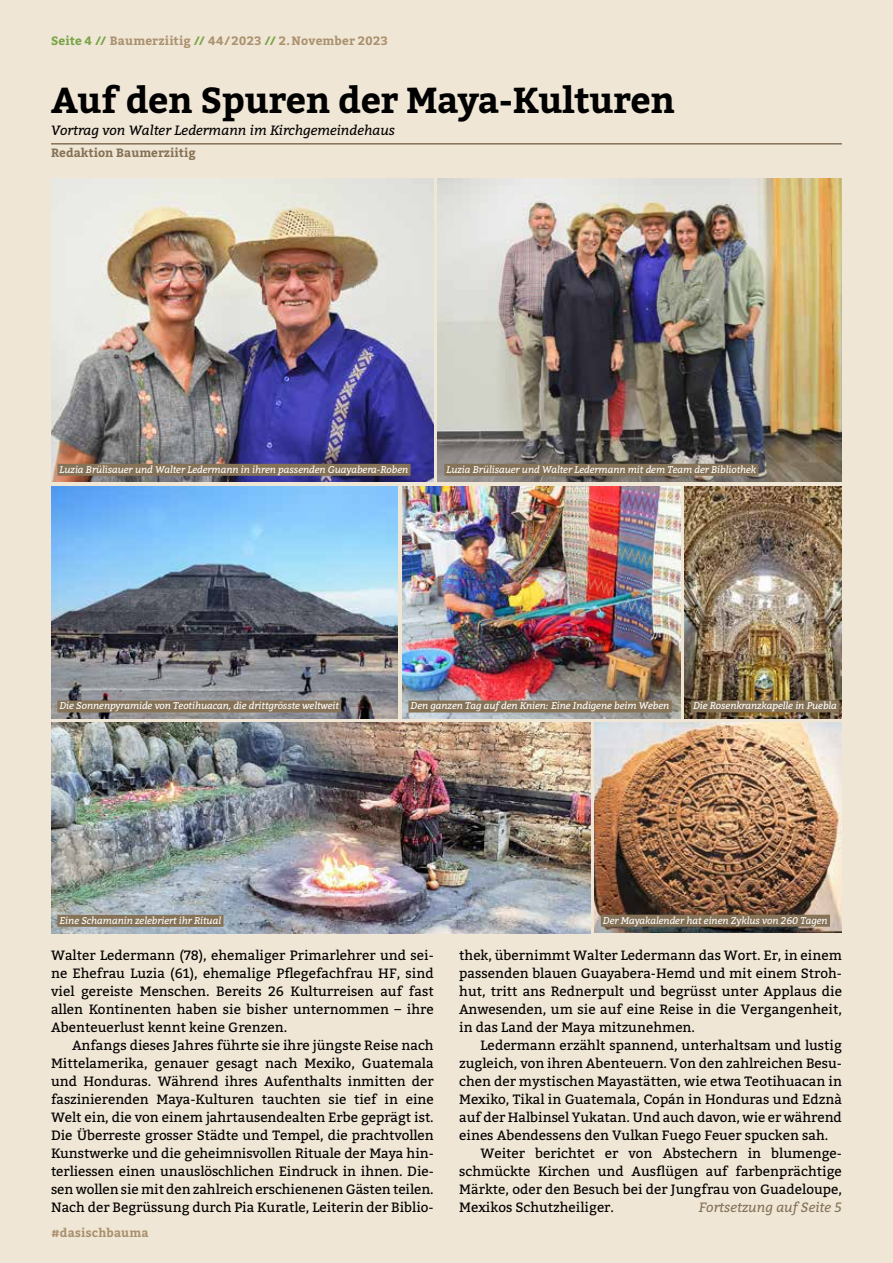
<style>
.page{position:relative;width:893px;height:1263px;background:#f0e6d5}
.page>*{position:absolute;margin:0;border:0;box-sizing:border-box;transform-origin:0 0}
.t1{font:700 36px "Bitter";letter-spacing:-.01em;color:#000}
.t2{font:13.5px/18px "Bitter";color:#000;text-align:justify}
.t3{font:italic 13.5px "Bitter";color:#000}
.t4{font:italic 13.5px "Bitter";color:#857257}
.t5{font:700 12px "Bitter";letter-spacing:.015em;color:#aa916f}
.t6{font:700 12px "Bitter";color:#857257}
.t7{font:italic 9.75px "Bitter";letter-spacing:-.01em;color:#fff}
.s1{color:#77a447}
</style>
<div class="page">
<hr style="left:51px;top:143px;width:791px;height:2px;background:#857257">
<img style="left:402px;top:486px;width:278px;height:233px">
<img style="left:438px;top:179px;width:404px;height:303px">
<img style="left:51px;top:179px;width:383px;height:303px">
<img style="left:51px;top:486px;width:347px;height:233px">
<div style="left:444px;top:464px;width:314px;height:12px;background:#857257"></div>
<div style="left:57px;top:700px;width:284px;height:12px;background:#857257"></div>
<div style="left:57px;top:464px;width:354px;height:12px;background:#857257"></div>
<div style="left:408px;top:700px;width:264px;height:12px;background:#857257"></div>
<img style="left:685px;top:486px;width:157px;height:232px">
<img style="left:594px;top:723px;width:248px;height:210px">
<img style="left:51px;top:723px;width:539px;height:210px">
<div style="left:691px;top:700px;width:148px;height:12px;background:#857257"></div>
<div style="left:57px;top:915px;width:166px;height:12px;background:#857257"></div>
<div style="left:601px;top:915px;width:229px;height:12px;background:#857257"></div>
<p class="t5" style="left:51px;top:31px;width:338px"><span class="s1">Seite 4 //</span> Baumerziitig <span class="s1">//</span> 44/ 2023 <span class="s1">//</span> 2.November 2023</p>
<h1 class="t1" style="left:51px;top:72px;width:626px">Auf den Spuren der Maya-Kulturen</h1>
<p class="t3" style="left:51px;top:121px;width:346px">Vortrag von Walter Ledermann im Kirchgemeindehaus</p>
<p class="t6" style="left:51px;top:144px;width:146px">Redaktion Baumerziitig</p>
<p class="t7" style="left:60px;top:462px;width:350px">Luzia Brülisauer und Walter Ledermann in ihren passenden Guayabera-Roben</p>
<p class="t7" style="left:446px;top:462px;width:311px">Luzia Brülisauer und Walter Ledermann mit dem Team der Bibliothek</p>
<p class="t7" style="left:60px;top:699px;width:281px">Die Sonnenpyramide von Teotihuacan, die drittgrösste weltweit</p>
<p class="t7" style="left:411px;top:699px;width:260px">Den ganzen Tag auf den Knien: Eine Indigene beim Weben</p>
<p class="t7" style="left:693px;top:699px;width:145px">Die Rosenkranzkapelle in Puebla</p>
<p class="t7" style="left:60px;top:913px;width:163px">Eine Schamanin zelebriert ihr Ritual</p>
<p class="t7" style="left:603px;top:913px;width:226px">Der Mayakalender hat einen Zyklus von 260 Tagen</p>
<p class="t2" style="left:51px;top:945px;width:384px">Walter Ledermann (78), ehemaliger Primarlehrer und sei&shy;ne Ehefrau Luzia (61), ehemalige Pflegefachfrau HF, sind viel gereiste Menschen. Bereits 26 Kulturreisen auf fast allen Kontinenten haben sie bisher unternommen – ihre Abenteuerlust kennt keine Grenzen.</p>
<p class="t2" style="left:51px;top:1035px;width:384px;text-indent:21px">Anfangs dieses Jahres führte sie ihre jüngste Reise nach Mittelamerika, genauer gesagt nach Mexiko, Guatemala und Honduras. Während ihres Aufenthalts inmitten der faszinierenden Maya-Kulturen tauchten sie tief in eine Welt ein, die von einem jahrtausendealten Erbe geprägt ist.<br>Die Überreste grosser Städte und Tempel, die prachtvollen Kunstwerke und die geheimnisvollen Rituale der Maya hin&shy;terliessen einen unauslöschlichen Eindruck in ihnen. Die&shy;sen wollen sie mit den zahlreich erschienenen Gästen teilen.<br>Nach der Begrüssung durch Pia Kuratle, Leiterin der Biblio-</p>
<p class="t5" style="left:51px;top:1224px;width:99px">#dasischbauma</p>
<p class="t2" style="left:459px;top:945px;width:384px">thek, übernimmt Walter Ledermann das Wort. Er, in einem passenden blauen Guayabera-Hemd und mit einem Stroh&shy;hut, tritt ans Rednerpult und begrüsst unter Applaus die Anwesenden, um sie auf eine Reise in die Vergangenheit, in das Land der Maya mitzunehmen.</p>
<p class="t2" style="left:459px;top:1035px;width:384px;text-indent:21px">Ledermann erzählt spannend, unterhaltsam und lustig zugleich, von ihren Abenteuern. Von den zahlreichen Besu&shy;chen der mystischen Mayastätten, wie etwa Teotihuacan in Mexiko, Tikal in Guatemala, Copán in Honduras und Edznà auf der Halbinsel Yukatan. Und auch davon, wie er während eines Abendessens den Vulkan Fuego Feuer spucken sah.</p>
<p class="t2" style="left:459px;top:1143px;width:384px;text-indent:21px">Weiter berichtet er von Abstechern in blumenge&shy;schmückte Kirchen und Ausflügen auf farbenprächtige Märkte, oder den Besuch bei der Jungfrau von Guadeloupe, Mexikos Schutzheiliger.</p>
<p class="t4" style="left:699px;top:1197px;width:145px">Fortsetzung auf Seite 5</p>
</div>
